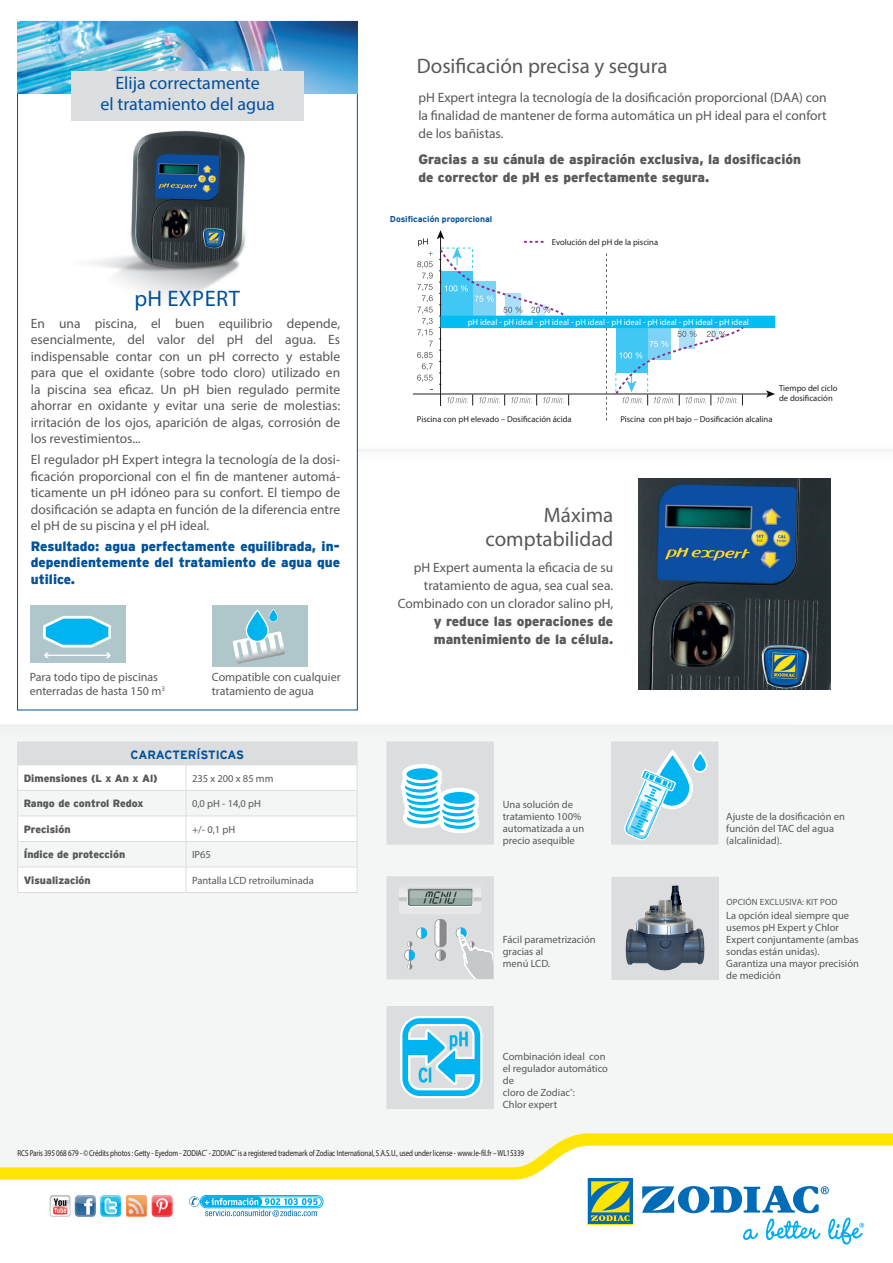
<style>
.page{position:relative;width:893px;height:1263px;background:#fff}
.page>*{position:absolute;margin:0;border:0;box-sizing:border-box;transform-origin:0 0}
.t1{font:22.5px "Myriad Pro";letter-spacing:.02em;color:#01519b}
.t2{font:21px/24px "Myriad Pro";color:#57585a;text-align:right}
.t3{font:18px/21px "Myriad Pro";color:#01519b;text-align:center}
.t4{font:13.5px/16.5px "Myriad Pro";color:#57585a;text-align:justify}
.t5{font:900 13.5px/18px "Interstate";color:#57585a}
.t6{font:900 13.5px/16.5px "Interstate";color:#01519b;text-align:justify}
.t7{font:12px/13.5px "Myriad Pro";color:#57585a}
.t8{font:700 12px "Interstate";letter-spacing:-.005em;color:#01519b}
.t9{font:10.5px/12px "Myriad Pro";color:#57585a}
.t10{font:900 10.5px "Interstate";color:#57585a}
.t11{font:9px "Myriad Pro";letter-spacing:.02em;color:#57585a}
.t12{font:8.7px "Myriad Pro";letter-spacing:-.01em;color:#231f20;scale:.8 1}
.t13{font:8.55px/9.6px "Myriad Pro";color:#231f20}
.t14{font:8.55px "Myriad Pro";color:#fff}
.t15{font:700 8.55px "Interstate";color:#01519b}
.s1{font-family:"Interstate";font-weight:900}
</style>
<div class="page">
<div style="left:0;top:739px;width:893px;height:394px;background:#f4f5f5"></div>
<div style="left:0;top:718px;width:893px;height:21px;background:#8f9194;opacity:.25"></div>
<hr style="left:0;top:724px;width:893px;height:3px;background:#ececee">
<hr style="left:340px;top:449px;width:553px;height:3px;background:#ececee">
<svg style="left:17px;top:21px;width:341px;height:689px"></svg>
<img style="left:17px;top:22px;width:341px;height:72px">
<img style="left:638px;top:479px;width:193px;height:210px">
<img style="left:63px;top:126px;width:197px;height:197px">
<svg style="left:17px;top:742px;width:341px;height:150px"></svg>
<hr style="left:17px;top:892px;width:169px;height:1px;background:#dcdddf">
<hr style="left:186px;top:892px;width:171px;height:1px;background:#dcdddf">
<div style="left:30px;top:605px;width:95px;height:58px;background:#afc6cb"></div>
<svg style="left:43px;top:616px;width:68px;height:42px"></svg>
<div style="left:387px;top:876px;width:107px;height:103px;background:#dcdddf"></div>
<div style="left:387px;top:742px;width:107px;height:102px;background:#dcdddf"></div>
<svg style="left:401px;top:764px;width:79px;height:69px"></svg>
<div style="left:406px;top:768px;width:32px;height:12px;background:#00b4ef;border-radius:50%"></div>
<div style="left:612px;top:877px;width:106px;height:102px;background:#dcdddf"></div>
<img style="left:625px;top:885px;width:80px;height:86px">
<div style="left:611px;top:877px;width:108px;height:103px;border:1px solid #dcdddf"></div>
<svg style="left:399px;top:882px;width:94px;height:97px"></svg>
<div style="left:212px;top:605px;width:96px;height:62px;background:#afc6cb"></div>
<svg style="left:232px;top:609px;width:53px;height:55px"></svg>
<svg style="left:269px;top:609px;width:9px;height:13px"></svg>
<svg style="left:269px;top:610px;width:8px;height:11px"></svg>
<div style="left:611px;top:742px;width:107px;height:102px;background:#dcdddf"></div>
<svg style="left:693px;top:752px;width:14px;height:20px"></svg>
<div style="left:692px;top:751px;width:16px;height:22px;border:2px solid #fff;border-radius:7px"></div>
<svg style="left:624px;top:752px;width:71px;height:88px"></svg>
<div style="left:387px;top:1006px;width:107px;height:103px;background:#dcdddf"></div>
<svg style="left:400px;top:1016px;width:83px;height:82px"></svg>
<div style="left:71px;top:71px;width:233px;height:49px;background:#dcdddf"></div>
<hr style="left:413px;top:393px;width:356px;height:1px;background:#231f20">
<svg style="left:766px;top:390px;width:9px;height:8px"></svg>
<div style="left:441px;top:316px;width:334px;height:12px;background:#01bdf2"></div>
<svg style="left:417px;top:230px;width:328px;height:191px"></svg>
<svg style="left:0;top:1133px;width:893px;height:112px"></svg>
<p class="t3" style="left:100px;top:72px;width:176px">Elija correctamente<br>el tratamiento del agua</p>
<p class="t1" style="left:135px;top:284px;width:107px">pH EXPERT</p>
<p class="t4" style="left:31px;top:315px;width:311px">En una piscina, el buen equilibrio depende, esencialmente, del valor del pH del agua. Es indispensable contar con un pH correcto y estable para que el oxidante (sobre todo cloro) utilizado en la piscina sea eficaz. Un pH bien regulado permite ahorrar en oxidante y evitar una serie de molestias: irritación de los ojos, aparición de algas, corrosión de los revestimientos...</p>
<p class="t4" style="left:31px;top:451px;width:311px">El regulador pH Expert integra la tecnología de la dosi&shy;ficación proporcional con el fin de mantener automá&shy;ticamente un pH idóneo para su confort. El tiempo de dosificación se adapta en función de la diferencia entre el pH de su piscina y el pH ideal.</p>
<p class="t6" style="left:31px;top:538px;width:311px">Resultado: agua perfectamente equilibrada, in&shy;dependientemente del tratamiento de agua que utilice.</p>
<p class="t7" style="left:30px;top:670px;width:137px">Para todo tipo de piscinas enterradas de hasta 150 m<sup>3</sup></p>
<p class="t7" style="left:212px;top:670px;width:130px">Compatible con cualquier tratamiento de agua</p>
<p class="t8" style="left:131px;top:748px;width:115px">CARACTERÍSTICAS</p>
<p class="t10" style="left:24px;top:772px;width:136px">Dimensiones (L x An x Al)</p>
<p class="t9" style="left:192px;top:772px;width:83px">235 x 200 x 85 mm</p>
<p class="t10" style="left:24px;top:798px;width:121px">Rango de control Redox</p>
<p class="t9" style="left:192px;top:797px;width:71px">0,0 pH - 14,0 pH</p>
<p class="t10" style="left:24px;top:823px;width:48px">Precisión</p>
<p class="t9" style="left:192px;top:823px;width:45px">+/- 0,1 pH</p>
<p class="t10" style="left:24px;top:849px;width:103px">Índice de protección</p>
<p class="t9" style="left:192px;top:848px;width:20px">IP65</p>
<p class="t10" style="left:24px;top:874px;width:69px">Visualización</p>
<p class="t9" style="left:192px;top:874px;width:123px">Pantalla LCD retroiluminada</p>
<p class="t2" style="left:417px;top:53px;width:253px">Dosificación precisa y segura</p>
<p class="t4" style="left:418px;top:88px;width:410px;line-height:18px">pH Expert integra la tecnología de la dosificación proporcional (DAA) con la finalidad de mantener de forma automática un pH ideal para el confort de los bañistas.</p>
<p class="t5" style="left:418px;top:151px;width:384px">Gracias a su cánula de aspiración exclusiva, la dosificación de corrector de pH es perfectamente segura.</p>
<p class="t15" style="left:390px;top:214px;width:104px">Dosificación proporcional</p>
<p class="t13" style="left:552px;top:237px;width:108px">Evolución del pH de la piscina</p>
<p class="t14" style="left:468px;top:316px;width:283px">pH ideal - pH ideal - pH ideal - pH ideal - pH ideal - pH ideal - pH ideal - pH ideal</p>
<p class="t13" style="left:779px;top:383px;width:60px">Tiempo del ciclo de dosificación</p>
<p class="t13" style="left:417px;top:414px;width:156px">Piscina con pH elevado – Dosificación ácida</p>
<p class="t13" style="left:620px;top:414px;width:154px">Piscina con pH bajo – Dosificación alcalina</p>
<p class="t2" style="left:485px;top:502px;width:129px">Máxima comptabilidad</p>
<p class="t4" style="left:398px;top:559px;width:217px;line-height:18px;text-align:right">pH Expert aumenta la eficacia de su tratamiento de agua, sea cual sea.<br>Combinado con un clorador salino pH, <span class="s1">y reduce las operaciones de mantenimiento de la célula.</span></p>
<p class="t9" style="left:503px;top:798px;width:83px">Una solución de tratamiento 100% automatizada a un precio asequible</p>
<p class="t9" style="left:503px;top:933px;width:94px">Fácil parametrización gracias al<br>menú LCD.</p>
<p class="t9" style="left:503px;top:1051px;width:107px">Combinación ideal con el regulador automático de<br>cloro de Zodiac<sup>®</sup>:<br>Chlor expert</p>
<p class="t9" style="left:726px;top:811px;width:120px">Ajuste de la dosificación en función del TAC del agua (alcalinidad).</p>
<p class="t11" style="left:726px;top:897px;width:113px">OPCIÓN EXCLUSIVA: KIT POD</p>
<p class="t9" style="left:726px;top:910px;width:134px">La opción ideal siempre que usemos pH Expert y Chlor<br>Expert conjuntamente (ambas sondas están unidas).<br>Garantiza una mayor precisión de medición</p>
<p class="t12" style="left:17px;top:1148px;width:635px">RCS Paris 395 068 679 - ©Crédits photos : Getty - Eyedom - ZODIAC<sup>®</sup> - ZODIAC<sup>®</sup> is a registered trademark of Zodiac International, S.A.S.U., used under license - www.le-fil.fr – WL15339</p>
</div>
